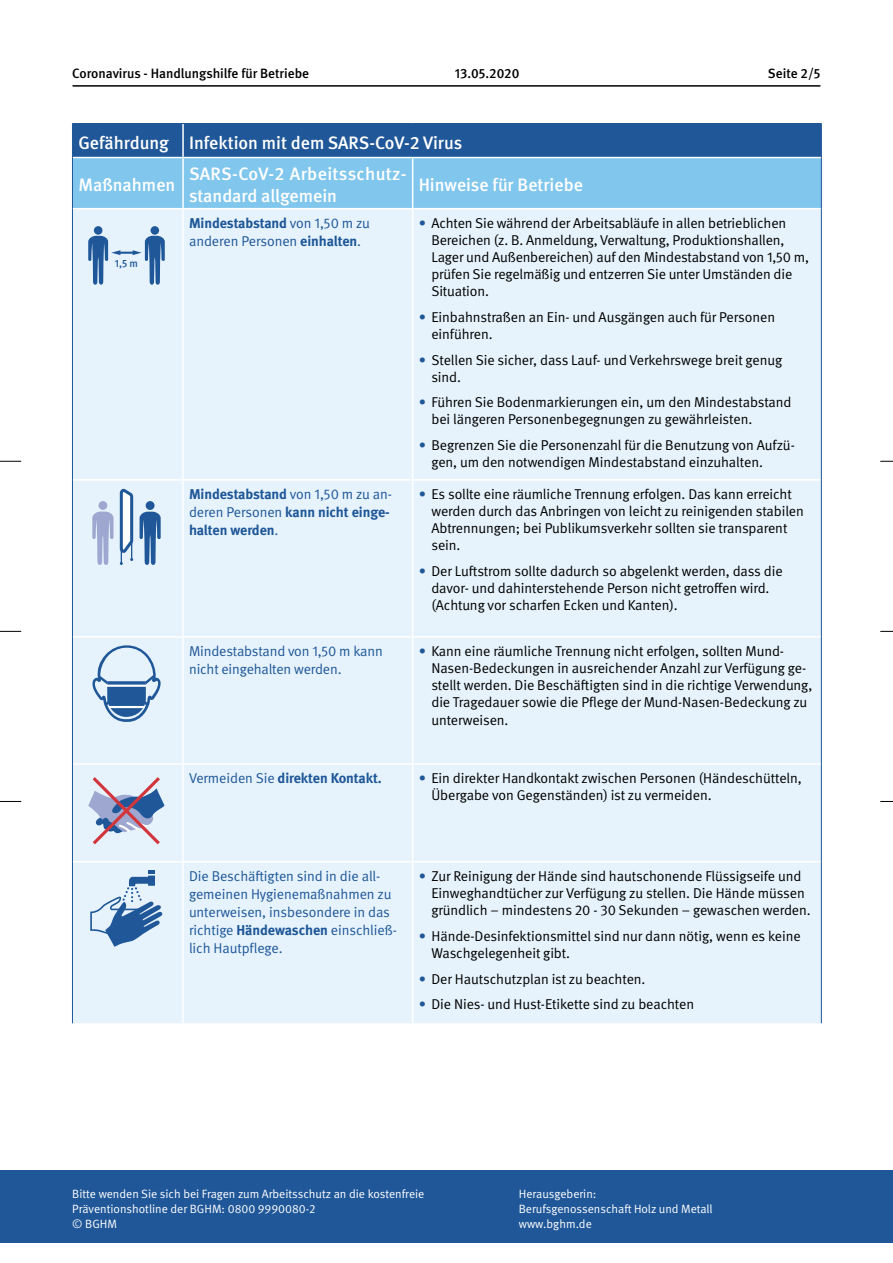
<style>
.page{position:relative;width:893px;height:1263px;background:#fff}
.page>*{position:absolute;margin:0;border:0;box-sizing:border-box;transform-origin:0 0}
.t1{font:500 18px/21.6px "DGUV Meta";color:#fff}
.t2{font:14.25px/17.1px "DGUV Meta";letter-spacing:-.005em;color:#000}
.t3{font:14.25px/18px "DGUV Meta";letter-spacing:-.005em;color:#1f5798}
.t4{font:700 14.25px/18px "DGUV Meta";letter-spacing:-.005em;color:#1f5798}
.t5{font:500 13.5px "DGUV Meta";color:#000}
.t6{font:12px/15px "DGUV Meta";color:#fff}
.t7{font:500 10.65px "DGUV Meta";color:#1f5798}
.s1{font-weight:700}
.s2{color:#1f5798}
.s3{font-weight:400}
</style>
<div class="page">
<svg style="left:0;top:461px;width:21px;height:1px"></svg>
<svg style="left:0;top:631px;width:21px;height:1px"></svg>
<svg style="left:0;top:801px;width:21px;height:1px"></svg>
<svg style="left:881px;top:461px;width:12px;height:1px"></svg>
<svg style="left:881px;top:631px;width:12px;height:1px"></svg>
<svg style="left:881px;top:801px;width:12px;height:1px"></svg>
<hr style="left:73px;top:85px;width:747px;height:2px;background:#000">
<div style="left:0;top:1170px;width:893px;height:73px;background:#1f5798"></div>
<svg style="left:73px;top:124px;width:748px;height:84px;background:#5a9acb"></svg>
<div style="left:73px;top:209px;width:748px;height:814px;background:#e6f3fc"></div>
<hr style="left:182px;top:124px;width:2px;height:33px;background:#fff">
<hr style="left:73px;top:157px;width:110px;height:1px;background:#fff">
<hr style="left:183px;top:157px;width:230px;height:1px;background:#fff">
<hr style="left:182px;top:158px;width:2px;height:50px;background:#fff">
<hr style="left:413px;top:157px;width:408px;height:1px;background:#fff">
<hr style="left:412px;top:158px;width:1px;height:50px;background:#fff">
<hr style="left:182px;top:209px;width:2px;height:270px;background:#fff">
<hr style="left:412px;top:209px;width:1px;height:270px;background:#fff">
<hr style="left:73px;top:479px;width:110px;height:2px;background:#fff">
<hr style="left:183px;top:479px;width:230px;height:2px;background:#fff">
<hr style="left:182px;top:481px;width:2px;height:155px;background:#fff">
<hr style="left:413px;top:479px;width:408px;height:2px;background:#fff">
<hr style="left:412px;top:481px;width:1px;height:155px;background:#fff">
<hr style="left:73px;top:636px;width:110px;height:2px;background:#fff">
<hr style="left:183px;top:636px;width:230px;height:2px;background:#fff">
<hr style="left:182px;top:638px;width:2px;height:125px;background:#fff">
<hr style="left:413px;top:636px;width:408px;height:2px;background:#fff">
<hr style="left:412px;top:638px;width:1px;height:125px;background:#fff">
<hr style="left:73px;top:763px;width:110px;height:2px;background:#fff">
<hr style="left:183px;top:763px;width:230px;height:2px;background:#fff">
<hr style="left:182px;top:765px;width:2px;height:96px;background:#fff">
<hr style="left:413px;top:763px;width:408px;height:2px;background:#fff">
<hr style="left:412px;top:765px;width:1px;height:96px;background:#fff">
<hr style="left:73px;top:861px;width:110px;height:1px;background:#fff">
<hr style="left:183px;top:861px;width:230px;height:1px;background:#fff">
<hr style="left:182px;top:862px;width:2px;height:161px;background:#fff">
<hr style="left:413px;top:861px;width:408px;height:1px;background:#fff">
<hr style="left:412px;top:862px;width:1px;height:161px;background:#fff">
<hr style="left:72px;top:209px;width:1px;height:271px;background:#1f5798">
<hr style="left:821px;top:209px;width:1px;height:271px;background:#1f5798">
<hr style="left:72px;top:480px;width:1px;height:157px;background:#1f5798">
<hr style="left:821px;top:480px;width:1px;height:157px;background:#1f5798">
<hr style="left:72px;top:637px;width:1px;height:127px;background:#1f5798">
<hr style="left:821px;top:637px;width:1px;height:127px;background:#1f5798">
<hr style="left:72px;top:764px;width:1px;height:98px;background:#1f5798">
<hr style="left:821px;top:764px;width:1px;height:98px;background:#1f5798">
<hr style="left:72px;top:862px;width:1px;height:161px;background:#1f5798">
<hr style="left:821px;top:862px;width:1px;height:161px;background:#1f5798">
<hr style="left:72px;top:123px;width:111px;height:1px;background:#1f5798">
<hr style="left:72px;top:124px;width:1px;height:34px;background:#1f5798">
<hr style="left:183px;top:123px;width:230px;height:1px;background:#1f5798">
<hr style="left:413px;top:123px;width:408px;height:1px;background:#1f5798">
<hr style="left:821px;top:124px;width:1px;height:34px;background:#1f5798">
<hr style="left:72px;top:158px;width:1px;height:51px;background:#1f5798">
<hr style="left:821px;top:158px;width:1px;height:51px;background:#1f5798">
<div style="left:151px;top:226px;width:8px;height:9px;background:#1f5798;border-radius:50%"></div>
<div style="left:94px;top:226px;width:8px;height:9px;background:#1f5798;border-radius:50%"></div>
<svg style="left:88px;top:236px;width:77px;height:49px;background:#9db9d7"></svg>
<svg style="left:92px;top:488px;width:69px;height:77px;background:#acc2dd"></svg>
<svg style="left:92px;top:645px;width:69px;height:77px;background:#a4bfda"></svg>
<hr style="left:106px;top:685px;width:41px;height:2px;background:#fff">
<hr style="left:109px;top:706px;width:36px;height:2px;background:#fff">
<svg style="left:88px;top:775px;width:77px;height:71px;background:#b8b9d0"></svg>
<svg style="left:90px;top:870px;width:73px;height:77px;background:#a5c0db"></svg>
<p class="t5" style="left:72px;top:66px;width:238px">Coronavirus - Handlungshilfe für Betriebe</p>
<p class="t5" style="left:455px;top:66px;width:66px">13.05.2020</p>
<p class="t5" style="left:768px;top:66px;width:54px">Seite 2/5</p>
<p class="t1" style="left:78px;top:132px;width:385px">Gefährdung Infektion mit dem SARS-CoV-2 Virus</p>
<p class="t1" style="left:78px;top:175px;width:98px">Maßnahmen</p>
<p class="t1" style="left:189px;top:164px;width:219px">SARS-CoV-2 Arbeitsschutz&shy;standard allgemein</p>
<p class="t1" style="left:419px;top:175px;width:166px">Hinweise für Betriebe</p>
<p class="t7" style="left:115px;top:258px;width:25px">1,5 m</p>
<p class="t3" style="left:189px;top:214px;width:182px"><span class="s1">Mindestabstand</span> von 1,50 m zu anderen Personen <span class="s1">einhalten</span>.</p>
<p class="t2" style="left:431px;top:215px;width:379px;text-indent:-13px"><span class="s2">•</span> Achten Sie während der Arbeitsabläufe in allen betrieblichen Bereichen (z. B. Anmeldung, Verwaltung, Produktionshallen, Lager und Außenbereichen) auf den Mindestabstand von 1,50 m, prüfen Sie regelmäßig und entzerren Sie unter Umständen die Situation.</p>
<p class="t2" style="left:431px;top:309px;width:345px;text-indent:-13px"><span class="s2">•</span> Einbahnstraßen an Ein- und Ausgängen auch für Personen einführen.</p>
<p class="t2" style="left:431px;top:351px;width:352px;text-indent:-13px"><span class="s2">•</span> Stellen Sie sicher, dass Lauf- und Verkehrswege breit genug sind.</p>
<p class="t2" style="left:431px;top:394px;width:362px;text-indent:-13px"><span class="s2">•</span> Führen Sie Bodenmarkierungen ein, um den Mindestabstand bei längeren Personenbegegnungen zu gewährleisten.</p>
<p class="t2" style="left:431px;top:437px;width:365px;text-indent:-13px"><span class="s2">•</span> Begrenzen Sie die Personenzahl für die Benutzung von Aufzü&shy;gen, um den notwendigen Mindestabstand einzuhalten.</p>
<p class="t4" style="left:189px;top:486px;width:205px">Mindestabstand <span class="s3">von 1,50 m zu an&shy;deren Personen</span> kann nicht einge&shy;halten werden<span class="s3">.</span></p>
<p class="t2" style="left:431px;top:486px;width:374px;text-indent:-13px"><span class="s2">•</span> Es sollte eine räumliche Trennung erfolgen. Das kann erreicht werden durch das Anbringen von leicht zu reinigenden stabilen Abtrennungen; bei Publikumsverkehr sollten sie transparent sein.</p>
<p class="t2" style="left:431px;top:563px;width:353px;text-indent:-13px"><span class="s2">•</span> Der Luftstrom sollte dadurch so abgelenkt werden, dass die davor- und dahinterstehende Person nicht getroffen wird. (Achtung vor scharfen Ecken und Kanten).</p>
<p class="t3" style="left:189px;top:642px;width:195px">Mindestabstand von 1,50 m kann nicht eingehalten werden.</p>
<p class="t2" style="left:431px;top:643px;width:382px;text-indent:-13px"><span class="s2">•</span> Kann eine räumliche Trennung nicht erfolgen, sollten Mund-Nasen-Bedeckungen in ausreichender Anzahl zur Verfügung ge&shy;stellt werden. Die Beschäftigten sind in die richtige Verwendung, die Tragedauer sowie die Pflege der Mund-Nasen-Bedeckung zu unterweisen.</p>
<p class="t4" style="left:189px;top:770px;width:194px"><span class="s3">Vermeiden Sie</span> direkten Kontakt.</p>
<p class="t2" style="left:431px;top:770px;width:372px;text-indent:-13px"><span class="s2">•</span> Ein direkter Handkontakt zwischen Personen (Händeschütteln,<br>Übergabe von Gegenständen) ist zu vermeiden.</p>
<p class="t3" style="left:189px;top:867px;width:209px">Die Beschäftigten sind in die all&shy;gemeinen Hygienemaßnahmen zu unterweisen, insbesondere in das richtige <span class="s1">Händewaschen</span> einschließ&shy;lich Hautpflege.</p>
<p class="t2" style="left:431px;top:868px;width:381px;text-indent:-13px"><span class="s2">•</span> Zur Reinigung der Hände sind hautschonende Flüssigseife und<br>Einweghandtücher zur Verfügung zu stellen. Die Hände müssen gründlich – mindestens 20 - 30 Sekunden – gewaschen werden.</p>
<p class="t2" style="left:431px;top:928px;width:371px;text-indent:-13px"><span class="s2">•</span> Hände-Desinfektionsmittel sind nur dann nötig, wenn es keine<br>Waschgelegenheit gibt.</p>
<p class="t2" style="left:419px;top:970px;width:228px"><span class="s2">•</span> Der Hautschutzplan ist zu beachten.</p>
<p class="t2" style="left:419px;top:996px;width:277px"><span class="s2">•</span> Die Nies- und Hust-Etikette sind zu beachten</p>
<p class="t6" style="left:72px;top:1186px;width:354px">Bitte wenden Sie sich bei Fragen zum Arbeitsschutz an die kostenfreie<br>Präventionshotline der BGHM: 0800 9990080-2<br>© BGHM</p>
<p class="t6" style="left:519px;top:1186px;width:195px">Herausgeberin:<br>Berufsgenossenschaft Holz und Metall www.bghm.de</p>
</div>
